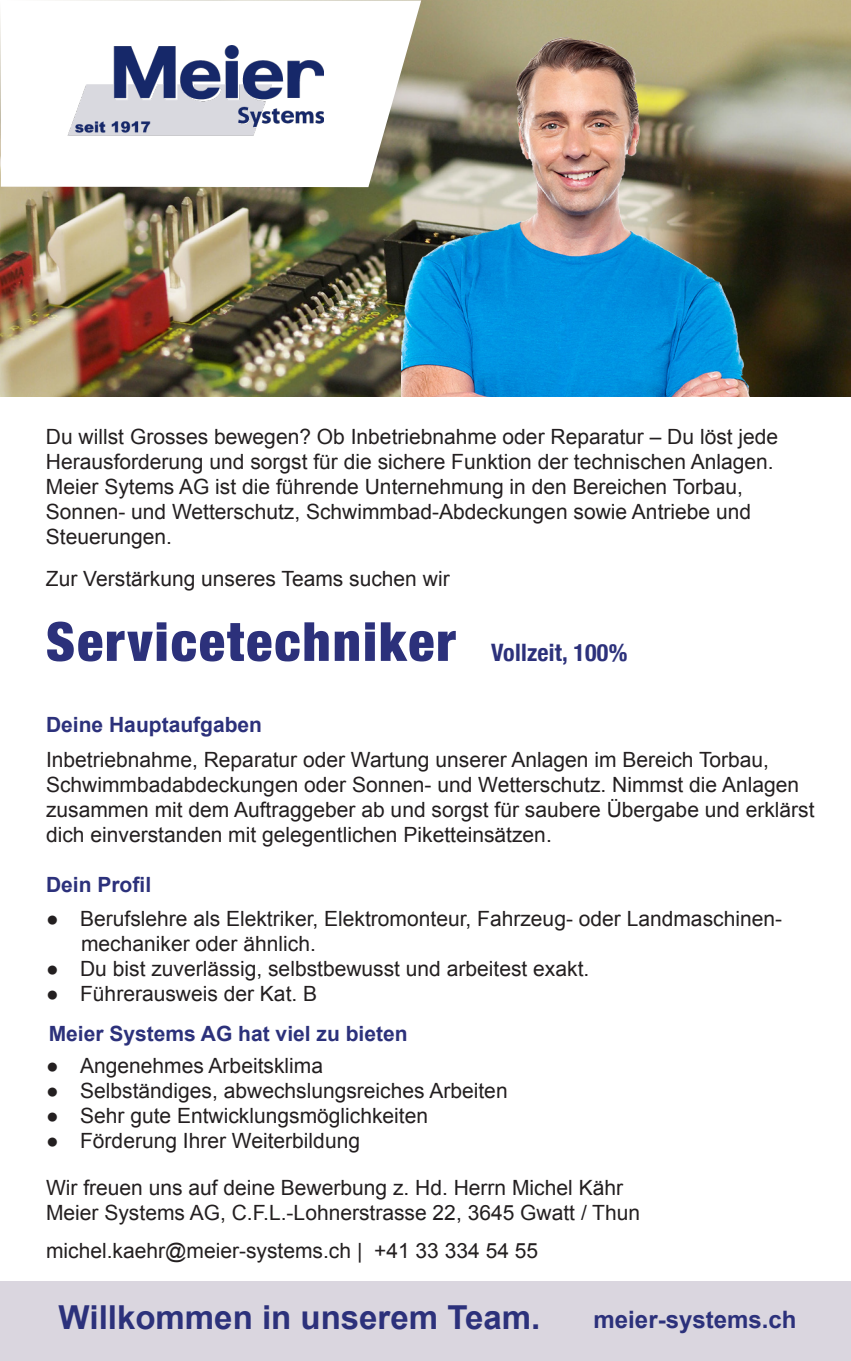
<style>
.page{position:relative;width:851px;height:1361px;background:#fff}
.page>*{position:absolute;margin:0;border:0;box-sizing:border-box;transform-origin:0 0}
.Beruf{font:900 condensed 54px "Helvetica Neue";letter-spacing:.04em;color:#2c317b}
.Willkommen_Footer{font:700 33px "Arial";color:#2c317b}
.www_im_Footer{font:700 24px "Arial";color:#2c317b}
.Vollzeit{font:700 condensed 24px "Helvetica Neue";letter-spacing:.01em;color:#2c317b}
.Fliesstext{font:21px/25.2px "Arial";color:#231f20}
.Hauptaufgaben{font:700 21px "Arial";color:#2c317b}
.s1{font-weight:900}
</style>
<div class="page">
<img style="left:0;top:0;width:850px;height:396px">
<svg style="left:0;top:0;width:421px;height:187px"></svg>
<img style="left:56px;top:46px;width:267px;height:107px">
<div style="left:0;top:1281px;width:850px;height:80px;background:#dad6df"></div>
<img style="left:401px;top:37px;width:351px;height:359px">
<p class="Fliesstext" style="left:46px;top:424px;width:733px">Du willst Grosses bewegen? Ob Inbetriebnahme oder Reparatur – Du löst jede Herausforderung und sorgst für die sichere Funktion der technischen Anlagen.<br>Meier Sytems AG ist die führende Unternehmung in den Bereichen Torbau, Sonnen- und Wetterschutz, Schwimmbad-Abdeckungen sowie Antriebe und Steuerungen.</p>
<p class="Fliesstext" style="left:46px;top:566px;width:405px">Zur Verstärkung unseres Teams suchen wir</p>
<p class="Beruf" style="left:46px;top:597px;width:411px">Servicetechniker</p>
<p class="Vollzeit" style="left:491px;top:632px;width:138px">Vollzeit, 100%</p>
<p class="Hauptaufgaben" style="left:46px;top:711px;width:217px">Deine Hauptaufgaben</p>
<p class="Fliesstext" style="left:46px;top:747px;width:770px">Inbetriebnahme, Reparatur oder Wartung unserer Anlagen im Bereich Torbau, Schwimmbadabdeckungen oder Sonnen- und Wetterschutz. Nimmst die Anlagen zusammen mit dem Auftraggeber ab und sorgst für saubere Übergabe und erklärst dich einverstanden mit gelegentlichen Piketteinsätzen.</p>
<p class="Hauptaufgaben" style="left:46px;top:870px;width:107px">Dein Profil</p>
<p class="Fliesstext" style="left:81px;top:906px;width:702px;text-indent:-35px"><span class="s1">●</span> Berufslehre als Elektriker, Elektromonteur, Fahrzeug- oder Landmaschinen&shy;mechaniker oder ähnlich.</p>
<p class="Fliesstext" style="left:46px;top:956px;width:544px"><span class="s1">●</span> Du bist zuverlässig, selbstbewusst und arbeitest exakt.</p>
<p class="Fliesstext" style="left:46px;top:981px;width:272px"><span class="s1">●</span> Führerausweis der Kat. B</p>
<p class="Hauptaufgaben" style="left:49px;top:1019px;width:360px">Meier Systems AG hat viel zu bieten</p>
<p class="Fliesstext" style="left:46px;top:1053px;width:278px"><span class="s1">●</span> Angenehmes Arbeitsklima</p>
<p class="Fliesstext" style="left:46px;top:1078px;width:463px"><span class="s1">●</span> Selbständiges, abwechslungsreiches Arbeiten</p>
<p class="Fliesstext" style="left:46px;top:1103px;width:383px"><span class="s1">●</span> Sehr gute Entwicklungsmöglichkeiten</p>
<p class="Fliesstext" style="left:46px;top:1128px;width:315px"><span class="s1">●</span> Förderung Ihrer Weiterbildung</p>
<p class="Fliesstext" style="left:46px;top:1174px;width:578px">Wir freuen uns auf deine Bewerbung z. Hd. Herrn Michel Kähr</p>
<p class="Fliesstext" style="left:46px;top:1200px;width:595px">Meier Systems AG, C.F.L.-Lohnerstrasse 22, 3645 Gwatt / Thun</p>
<p class="Fliesstext" style="left:46px;top:1238px;width:493px">michel.kaehr@meier-systems.ch | +41 33 334 54 55</p>
<p class="Willkommen_Footer" style="left:59px;top:1296px;width:483px">Willkommen in unserem Team.</p>
<p class="www_im_Footer" style="left:593px;top:1303px;width:204px">meier-systems.ch</p>
</div>
